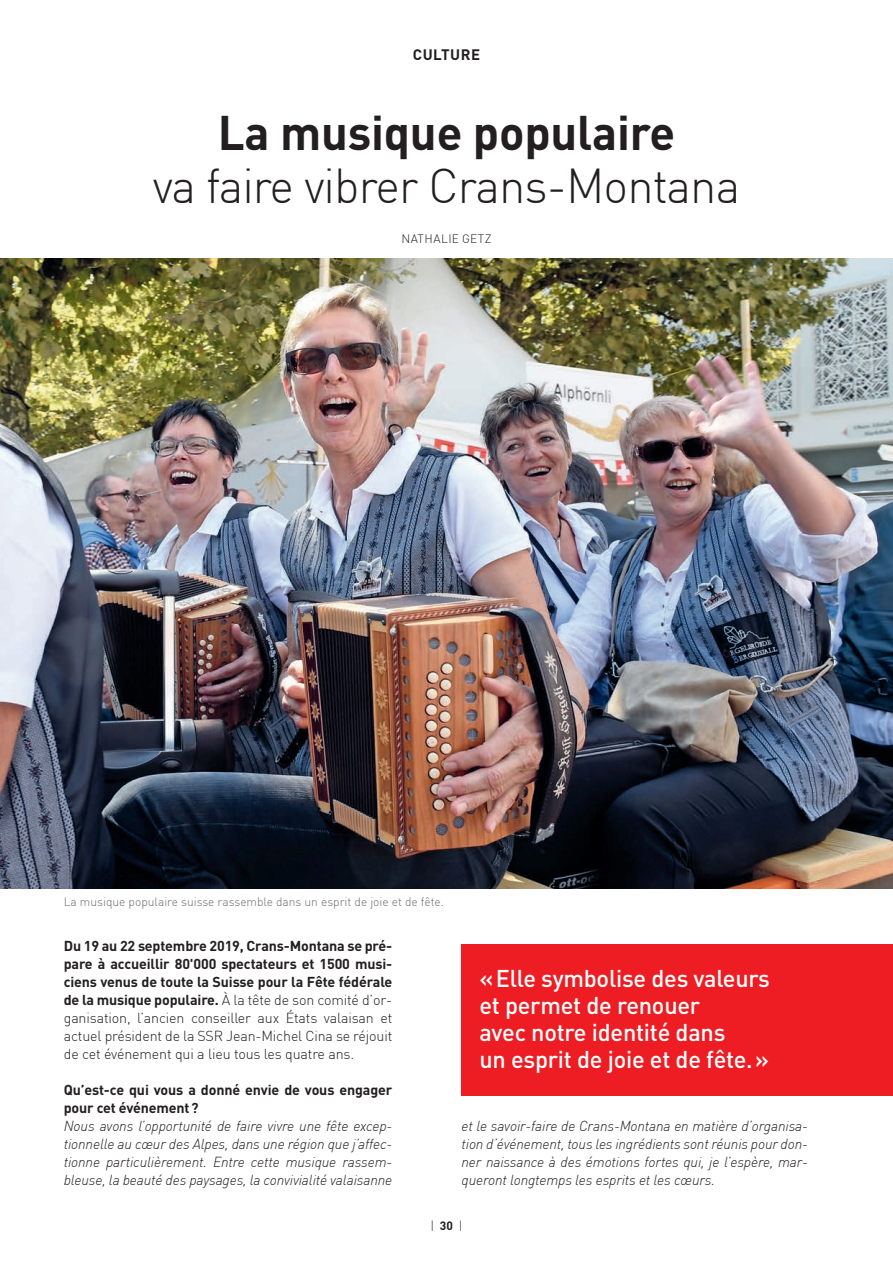
<style>
.page{position:relative;width:893px;height:1263px;background:#fff}
.page>*{position:absolute;margin:0;border:0;box-sizing:border-box;transform-origin:0 0}
.t1{font:300 48px "DIN";letter-spacing:-.02em;color:#231f20}
.t2{font:700 48px "DIN";letter-spacing:-.005em;color:#231f20}
.t3{font:500 24px/27px "DIN";letter-spacing:-.01em;color:#fff}
.t4{font:700 15px "DIN";letter-spacing:.03em;color:#231f20}
.t5{font:italic 300 14.25px/18px "DIN";letter-spacing:-.01em;color:#231f20;text-align:justify}
.t6{font:300 14.25px/18px "DIN";letter-spacing:-.01em;color:#231f20;text-align:justify}
.t7{font:700 14.25px/18px "DIN";letter-spacing:-.01em;color:#231f20}
.t8{font:300 12px "DIN";color:#6c6d70}
.t9{font:300 12px "DIN";letter-spacing:.035em;color:#231f20}
.s1{font-weight:700}
</style>
<div class="page">
<img style="left:0;top:258px;width:893px;height:630px">
<div style="left:462px;top:944px;width:431px;height:151px;background:#ee1d23"></div>
<p class="t4" style="left:413px;top:45px;width:69px">CULTURE</p>
<h1 class="t2" style="left:218px;top:101px;width:459px">La musique populaire</h1>
<h1 class="t1" style="left:153px;top:156px;width:589px">va faire vibrer Crans-Montana</h1>
<p class="t9" style="left:401px;top:231px;width:92px">NATHALIE GETZ</p>
<p class="t8" style="left:64px;top:894px;width:382px">La musique populaire suisse rassemble dans un esprit de joie et de fête.</p>
<p class="t6" style="left:64px;top:937px;width:330px"><span class="s1">Du 19 au 22 septembre 2019, Crans-Montana se pré&shy;pare à accueillir 80'000 spectateurs et 1500 musi&shy;ciens venus de toute la Suisse pour la Fête fédérale de la musique populaire.</span> À la tête de son comité d’or&shy;ganisation, l’ancien conseiller aux États valaisan et actuel président de la SSR Jean-Michel Cina se réjouit de cet événement qui a lieu tous les quatre ans.</p>
<p class="t7" style="left:64px;top:1080px;width:330px">Qu’est-ce qui vous a donné envie de vous engager pour cet événement?</p>
<p class="t5" style="left:64px;top:1117px;width:330px">Nous avons l’opportunité de faire vivre une fête excep&shy;tionnelle au cœur des Alpes, dans une région que j’affec&shy;tionne particulièrement. Entre cette musique rassem&shy;bleuse, la beauté des paysages, la convivialité valaisanne</p>
<p class="t5" style="left:462px;top:1117px;width:348px">et le savoir-faire de Crans-Montana en matière d’organisa&shy;tion d’événement, tous les ingrédients sont réunis pour don&shy;ner naissance à des émotions fortes qui, je l’espère, mar&shy;queront longtemps les esprits et les cœurs.</p>
<h2 class="t3" style="left:479px;top:964px;width:292px">« Elle symbolise des valeurs et permet de renouer<br>avec notre identité dans<br>un esprit de joie et de fête. »</h2>
<p class="t9" style="left:430px;top:1218px;width:34px">| <span class="s1">30</span> |</p>
</div>
